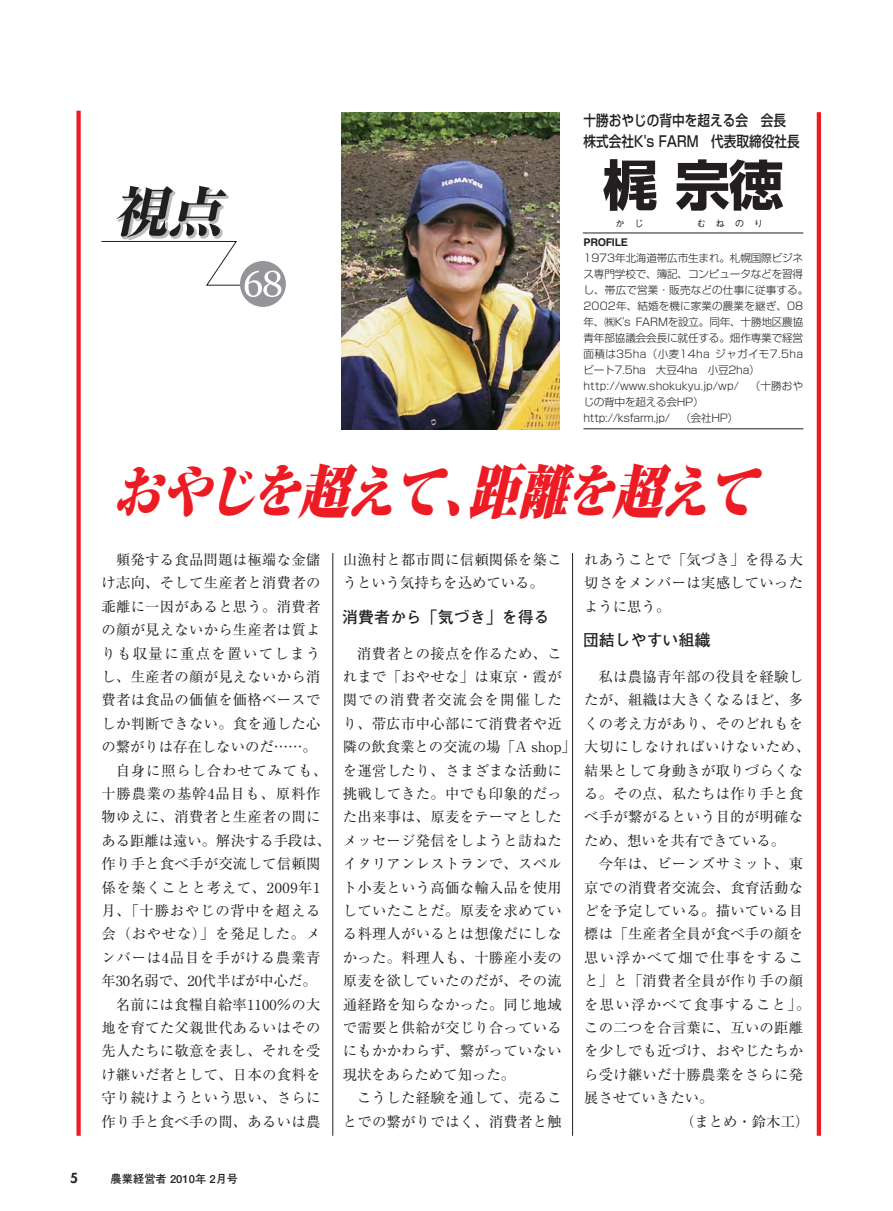
<style>
.page{position:relative;width:893px;height:1211px;background:#fff}
.page>*{position:absolute;margin:0;border:0;box-sizing:border-box;transform-origin:0 0}
.t1{font:italic 900 57px "Ryumin";letter-spacing:-.055em;color:#ed1c24;scale:.87 1}
.t2{font:700 15.9px "Futo Go B101";color:#231f20}
.t3{font:500 14.85px/21.3px "Shin Go";color:#231f20;scale:.85 1}
.t4{font:14.4px/23.4px "Ryumin";letter-spacing:.02em;color:#231f20}
.t5{font:14.4px "Ryumin";letter-spacing:.055em;color:#231f20}
.t6{font:14.4px "Ryumin";color:#231f20}
.t7{font:14.4px "Ryumin";letter-spacing:.095em;color:#231f20}
.t8{font:14.4px "Ryumin";letter-spacing:.045em;color:#231f20}
.t9{font:14.4px "Ryumin";letter-spacing:.09em;color:#231f20}
.t10{font:14.4px "Ryumin";letter-spacing:.06em;color:#231f20}
.t11{font:800 13.5px "Futura";color:#231f20}
.t12{font:700 11.25px "Futo Go B101";color:#231f20}
.t13{font:300 10.65px/15.9px "Shin Go";letter-spacing:-.015em;color:#231f20}
.t14{font:700 10.65px "Helvetica";letter-spacing:-.025em;color:#231f20}
.t15{font:500 9.6px "Gothic BBB";color:#231f20}
</style>
<div class="page">
<div style="left:76px;top:111px;width:5px;height:1024px;background:#ed1c24"></div>
<div style="left:816px;top:112px;width:5px;height:1023px;background:#ed1c24"></div>
<div style="left:240px;top:261px;width:46px;height:46px;background:#939598;border-radius:50%"></div>
<svg style="left:101px;top:186px;width:183px;height:111px"></svg>
<img style="left:341px;top:112px;width:218px;height:317px">
<hr style="left:332px;top:553px;width:1px;height:582px;background:#231f20">
<hr style="left:572px;top:553px;width:1px;height:582px;background:#231f20">
<img style="left:603px;top:159px;width:54px;height:52px">
<img style="left:676px;top:159px;width:107px;height:52px">
<hr style="left:583px;top:233px;width:220px;height:1px;background:#231f20">
<hr style="left:583px;top:428px;width:220px;height:1px;background:#231f20">
<p class="t3" style="left:583px;top:111px;width:256px">十勝おやじの背中を超える会　会長株式会社K's FARM 代表取締役社長</p>
<p class="t15" style="left:615px;top:220px;width:30px">か じ</p>
<p class="t15" style="left:696px;top:220px;width:68px">むねのり</p>
<p class="t14" style="left:583px;top:238px;width:46px">PROFILE</p>
<p class="t13" style="left:583px;top:251px;width:226px">1973年北海道帯広市生まれ。札幌国際ビジネス専門学校で、簿記、コンピュータなどを習得し、帯広で営業・販売などの仕事に従事する。<br>2002年、結婚を機に家業の農業を継ぎ、08年、㈱K's FARMを設立。同年、十勝地区農協青年部協議会会長に就任する。畑作専業で経営面積は35ha（小麦14ha ジャガイモ7.5haビート7.5ha 大豆4ha 小豆2ha）http://www.shokukyu.jp/wp/ （十勝おやじの背中を超える会HP）<br>http://ksfarm.jp/ （会社HP）</p>
<h1 class="t1" style="left:112px;top:471px;width:755px">おやじを超えて、距離を超えて</h1>
<p class="t4" style="left:116px;top:550px;width:206px">頻発する食品問題は極端な金儲</p>
<p class="t4" style="left:101px;top:573px;width:220px">け志向、そして生産者と消費者の</p>
<p class="t4" style="left:101px;top:596px;width:220px">乖離に一因があると思う。消費者</p>
<p class="t4" style="left:101px;top:620px;width:220px">の顔が見えないから生産者は質よ</p>
<p class="t7" style="left:101px;top:648px;width:220px">りも収量に重点を置いてしまう</p>
<p class="t4" style="left:101px;top:667px;width:220px">し、生産者の顔が見えないから消</p>
<p class="t4" style="left:101px;top:690px;width:220px">費者は食品の価値を価格ベースで</p>
<p class="t4" style="left:101px;top:713px;width:220px">しか判断できない。食を通した心</p>
<p class="t6" style="left:101px;top:741px;width:217px">の繋がりは存在しないのだ……。</p>
<p class="t10" style="left:116px;top:765px;width:213px">自身に照らし合わせてみても、</p>
<p class="t5" style="left:101px;top:788px;width:220px">十勝農業の基幹4品目も、原料作</p>
<p class="t4" style="left:101px;top:807px;width:220px">物ゆえに、消費者と生産者の間に</p>
<p class="t6" style="left:101px;top:835px;width:231px">ある距離は遠い。解決する手段は、</p>
<p class="t4" style="left:101px;top:854px;width:220px">作り手と食べ手が交流して信頼関</p>
<p class="t8" style="left:101px;top:882px;width:220px">係を築くことと考えて、2009年1</p>
<p class="t5" style="left:101px;top:905px;width:220px">月、「十勝おやじの背中を超える</p>
<p class="t5" style="left:101px;top:929px;width:220px">会（おやせな）」を発足した。メ</p>
<p class="t5" style="left:101px;top:952px;width:220px">ンバーは4品目を手がける農業青</p>
<p class="t6" style="left:101px;top:975px;width:217px">年30名弱で、20代半ばが中心だ。</p>
<p class="t4" style="left:116px;top:994px;width:206px">名前には食糧自給率1100％の大</p>
<p class="t4" style="left:101px;top:1017px;width:220px">地を育てた父親世代あるいはその</p>
<p class="t4" style="left:101px;top:1041px;width:220px">先人たちに敬意を表し、それを受</p>
<p class="t4" style="left:101px;top:1064px;width:220px">け継いだ者として、日本の食料を</p>
<p class="t4" style="left:101px;top:1087px;width:220px">守り続けようという思い、さらに</p>
<p class="t4" style="left:101px;top:1111px;width:220px">作り手と食べ手の間、あるいは農</p>
<p class="t4" style="left:584px;top:550px;width:220px;text-align:justify">れあうことで「気づき」を得る大切さをメンバーは実感していったように思う。</p>
<p class="t4" style="left:343px;top:550px;width:220px">山漁村と都市間に信頼関係を築こうという気持ちを込めている。</p>
<p class="t2" style="left:342px;top:611px;width:209px">消費者から「気づき」を得る</p>
<p class="t2" style="left:583px;top:634px;width:129px">団結しやすい組織</p>
<p class="t4" style="left:343px;top:643px;width:235px;text-indent:14px">消費者との接点を作るため、これまで「おやせな」は東京・霞が関での消費者交流会を開催したり、帯広市中心部にて消費者や近隣の飲食業との交流の場「A shop」を運営したり、さまざまな活動に挑戦してきた。中でも印象的だった出来事は、原麦をテーマとしたメッセージ発信をしようと訪ねたイタリアンレストランで、スペルト小麦という高価な輸入品を使用していたことだ。原麦を求めている料理人がいるとは想像だにしなかった。料理人も、十勝産小麦の原麦を欲していたのだが、その流通経路を知らなかった。同じ地域で需要と供給が交じり合っているにもかかわらず、繋がっていない現状をあらためて知った。</p>
<p class="t4" style="left:343px;top:1087px;width:220px;text-align:right">こうした経験を通して、売ることでの繋がりではく、消費者と触</p>
<p class="t4" style="left:584px;top:667px;width:228px;text-indent:14px">私は農協青年部の役員を経験したが、組織は大きくなるほど、多くの考え方があり、そのどれもを大切にしなければいけないため、結果として身動きが取りづらくなる。その点、私たちは作り手と食べ手が繋がるという目的が明確なため、想いを共有できている。</p>
<p class="t4" style="left:598px;top:854px;width:206px">今年は、ビーンズサミット、東</p>
<p class="t4" style="left:584px;top:877px;width:220px">京での消費者交流会、食育活動な</p>
<p class="t4" style="left:584px;top:900px;width:220px">どを予定している。描いている目</p>
<p class="t4" style="left:584px;top:924px;width:220px">標は「生産者全員が食べ手の顔を</p>
<p class="t7" style="left:584px;top:952px;width:220px">思い浮かべて畑で仕事をするこ</p>
<p class="t4" style="left:584px;top:971px;width:220px">と」と「消費者全員が作り手の顔</p>
<p class="t9" style="left:584px;top:999px;width:228px">を思い浮かべて食事すること」。</p>
<p class="t4" style="left:584px;top:1017px;width:220px">この二つを合言葉に、互いの距離</p>
<p class="t4" style="left:584px;top:1041px;width:220px">を少しでも近づけ、おやじたちか</p>
<p class="t4" style="left:584px;top:1064px;width:220px">ら受け継いだ十勝農業をさらに発</p>
<p class="t6" style="left:584px;top:1092px;width:131px">展させていきたい。</p>
<p class="t4" style="left:680px;top:1111px;width:131px">（まとめ・鈴木工）</p>
<p class="t11" style="left:70px;top:1171px;width:9px">5</p>
<p class="t12" style="left:111px;top:1174px;width:129px">農業経営者 2010年 2月号</p>
</div>
